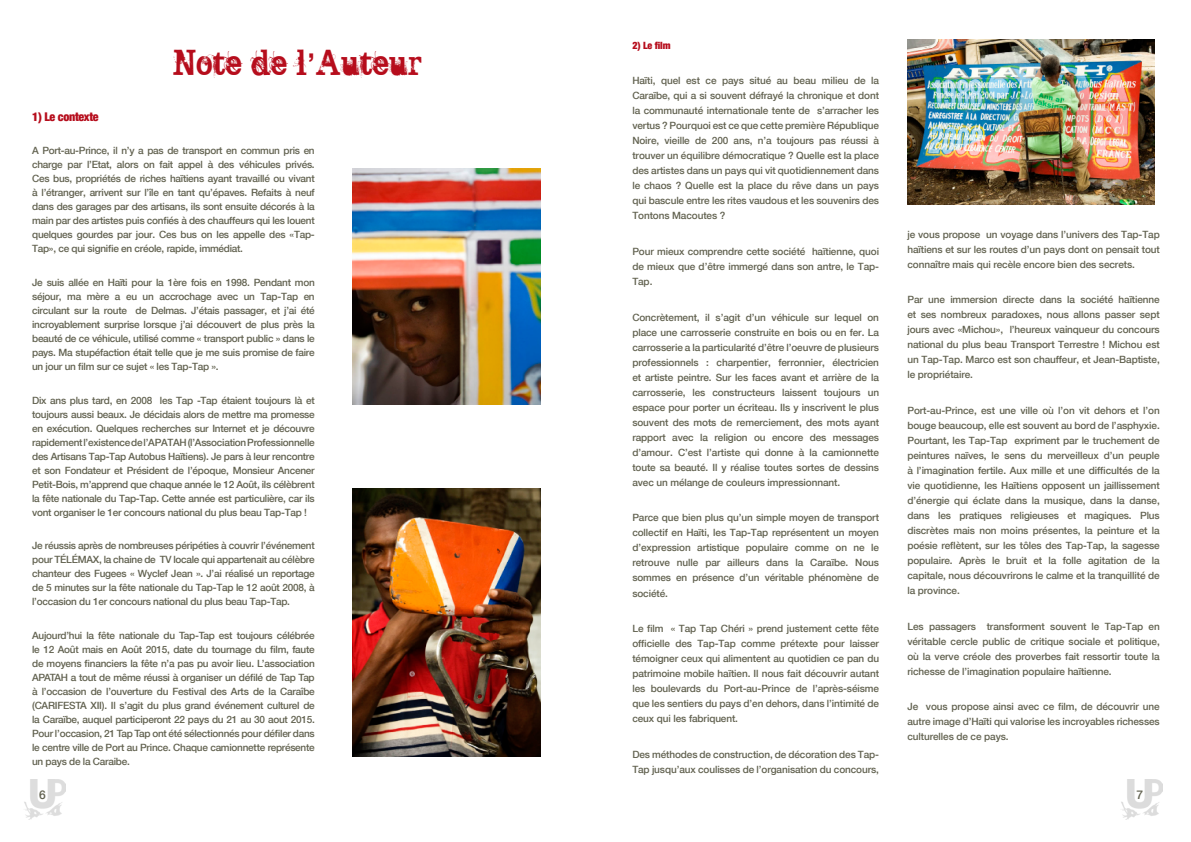
<style>
.page{position:relative;width:1191px;height:842px;background:#fff}
.page>*{position:absolute;margin:0;border:0;box-sizing:border-box;transform-origin:0 0}
.t1{font:30px "BROKENGHOST";letter-spacing:.025em;color:#b60d1c}
.t2{font:900 condensed 12px "Helvetica Neue";letter-spacing:-.025em;color:#b60d1c}
.t3{font:500 12px "Helvetica Neue";color:#626250}
.t4{font:500 10px/15px "Helvetica Neue";letter-spacing:-.01em;color:#626250;text-align:justify}
.t5{font:900 condensed 10px "Helvetica Neue";color:#b60d1c}
.s1{font-family:"Helvetica Neue";font-weight:500}
</style>
<div class="page">
<img style="left:24px;top:780px;width:41px;height:39px">
<img style="left:1121px;top:780px;width:41px;height:39px">
<img style="left:352px;top:169px;width:189px;height:235px">
<img style="left:352px;top:488px;width:189px;height:268px">
<img style="left:907px;top:40px;width:247px;height:164px">
<h1 class="t1" style="left:174px;top:39px;width:250px">Note de l<span class="s1">’</span>Auteur</h1>
<p class="t2" style="left:32px;top:106px;width:68px">1) Le contexte</p>
<p class="t4" style="left:32px;top:143px;width:284px;line-height:14px">A Port-au-Prince, il n’y a pas de transport en commun pris en charge par l’Etat, alors on fait appel à des véhicules privés.<br>Ces bus, propriétés de riches haïtiens ayant travaillé ou vivant à l’étranger, arrivent sur l’île en tant qu’épaves. Refaits à neuf dans des garages par des artisans, ils sont ensuite décorés à la main par des artistes puis confiés à des chauffeurs qui les louent quelques gourdes par jour. Ces bus on les appelle des «Tap-Tap», ce qui signifie en créole, rapide, immédiat.</p>
<p class="t4" style="left:32px;top:275px;width:284px;line-height:14px">Je suis allée en Haïti pour la 1ère fois en 1998. Pendant mon séjour, ma mère a eu un accrochage avec un Tap-Tap en circulant sur la route de Delmas. J’étais passager, et j’ai été incroyablement surprise lorsque j’ai découvert de plus près la beauté de ce véhicule, utilisé comme « transport public » dans le pays. Ma stupéfaction était telle que je me suis promise de faire un jour un film sur ce sujet « les Tap-Tap ».</p>
<p class="t4" style="left:32px;top:393px;width:284px;line-height:14px">Dix ans plus tard, en 2008 les Tap -Tap étaient toujours là et toujours aussi beaux. Je décidais alors de mettre ma promesse en exécution. Quelques recherches sur Internet et je découvre rapidement l’existence de l’APATAH (l’Association Professionnelle des Artisans Tap-Tap Autobus Haïtiens). Je pars à leur rencontre et son Fondateur et Président de l’époque, Monsieur Ancener Petit-Bois, m’apprend que chaque année le 12 Août, ils célèbrent la fête nationale du Tap-Tap. Cette année est particulière, car ils vont organiser le 1er concours national du plus beau Tap-Tap !</p>
<p class="t4" style="left:32px;top:538px;width:284px;line-height:14px">Je réussis après de nombreuses péripéties à couvrir l’événement pour TÉLÉMAX, la chaine de TV locale qui appartenait au célèbre chanteur des Fugees « Wyclef Jean ». J’ai réalisé un reportage de 5 minutes sur la fête nationale du Tap-Tap le 12 août 2008, à l’occasion du 1er concours national du plus beau Tap-Tap.</p>
<p class="t4" style="left:32px;top:628px;width:284px;line-height:14px">Aujourd’hui la fête nationale du Tap-Tap est toujours célébrée le 12 Août mais en Août 2015, date du tournage du film, faute de moyens financiers la fête n’a pas pu avoir lieu. L’association APATAH a tout de même réussi à organiser un défilé de Tap Tap à l’occasion de l’ouverture du Festival des Arts de la Caraîbe (CARIFESTA XII). Il s’agit du plus grand événement culturel de la Caraïbe, auquel participeront 22 pays du 21 au 30 aout 2015.<br>Pour l’occasion, 21 Tap Tap ont été sélectionnés pour défiler dans le centre ville de Port au Prince. Chaque camionnette représente un pays de la Caraibe.</p>
<p class="t5" style="left:632px;top:37px;width:40px">2) Le film</p>
<p class="t4" style="left:632px;top:73px;width:248px">Haïti, quel est ce pays situé au beau milieu de la Caraïbe, qui a si souvent défrayé la chronique et dont la communauté internationale tente de s’arracher les vertus ? Pourquoi est ce que cette première République Noire, vieille de 200 ans, n’a toujours pas réussi à trouver un équilibre démocratique ? Quelle est la place des artistes dans un pays qui vit quotidiennement dans le chaos ? Quelle est la place du rêve dans un pays qui bascule entre les rites vaudous et les souvenirs des Tontons Macoutes ?</p>
<p class="t4" style="left:632px;top:244px;width:248px">Pour mieux comprendre cette société haïtienne, quoi de mieux que d’être immergé dans son antre, le Tap-Tap.</p>
<p class="t4" style="left:632px;top:309px;width:248px">Concrètement, il s’agit d’un véhicule sur lequel on place une carrosserie construite en bois ou en fer. La carrosserie a la particularité d’être l’oeuvre de plusieurs professionnels : charpentier, ferronnier, électricien et artiste peintre. Sur les faces avant et arrière de la carrosserie, les constructeurs laissent toujours un espace pour porter un écriteau. Ils y inscrivent le plus souvent des mots de remerciement, des mots ayant rapport avec la religion ou encore des messages d’amour. C’est l’artiste qui donne à la camionnette toute sa beauté. Il y réalise toutes sortes de dessins avec un mélange de couleurs impressionnant.</p>
<p class="t4" style="left:632px;top:510px;width:248px">Parce que bien plus qu’un simple moyen de transport collectif en Haïti, les Tap-Tap représentent un moyen d’expression artistique populaire comme on ne le retrouve nulle par ailleurs dans la Caraïbe. Nous sommes en présence d’un véritable phénomène de société.</p>
<p class="t4" style="left:632px;top:621px;width:248px">Le film « Tap Tap Chéri » prend justement cette fête officielle des Tap-Tap comme prétexte pour laisser témoigner ceux qui alimentent au quotidien ce pan du patrimoine mobile haïtien. Il nous fait découvrir autant les boulevards du Port-au-Prince de l’après-séisme que les sentiers du pays d’en dehors, dans l’intimité de ceux qui les fabriquent.</p>
<p class="t4" style="left:632px;top:746px;width:248px">Des méthodes de construction, de décoration des Tap-<br>Tap jusqu’aux coulisses de l’organisation du concours,</p>
<p class="t4" style="left:907px;top:226px;width:254px">je vous propose un voyage dans l’univers des Tap-Tap haïtiens et sur les routes d’un pays dont on pensait tout connaître mais qui recèle encore bien des secrets.</p>
<p class="t4" style="left:907px;top:292px;width:254px">Par une immersion directe dans la société haïtienne et ses nombreux paradoxes, nous allons passer sept jours avec «Michou», l’heureux vainqueur du concours national du plus beau Transport Terrestre ! Michou est un Tap-Tap. Marco est son chauffeur, et Jean-Baptiste, le propriétaire.</p>
<p class="t4" style="left:907px;top:402px;width:254px">Port-au-Prince, est une ville où l’on vit dehors et l’on bouge beaucoup, elle est souvent au bord de l’asphyxie.<br>Pourtant, les Tap-Tap expriment par le truchement de peintures naïves, le sens du merveilleux d’un peuple à l’imagination fertile. Aux mille et une difficultés de la vie quotidienne, les Haïtiens opposent un jaillissement d’énergie qui éclate dans la musique, dans la danse, dans les pratiques religieuses et magiques. Plus discrètes mais non moins présentes, la peinture et la poésie reflètent, sur les tôles des Tap-Tap, la sagesse populaire. Après le bruit et la folle agitation de la capitale, nous découvrirons le calme et la tranquillité de la province.</p>
<p class="t4" style="left:907px;top:618px;width:254px">Les passagers transforment souvent le Tap-Tap en véritable cercle public de critique sociale et politique, où la verve créole des proverbes fait ressortir toute la richesse de l’imagination populaire haïtienne.</p>
<p class="t4" style="left:907px;top:699px;width:254px">Je vous propose ainsi avec ce film, de découvrir une autre image d’Haïti qui valorise les incroyables richesses culturelles de ce pays.</p>
<p class="t3" style="left:39px;top:785px;width:8px">6</p>
<p class="t3" style="left:1136px;top:785px;width:8px">7</p>
</div>
